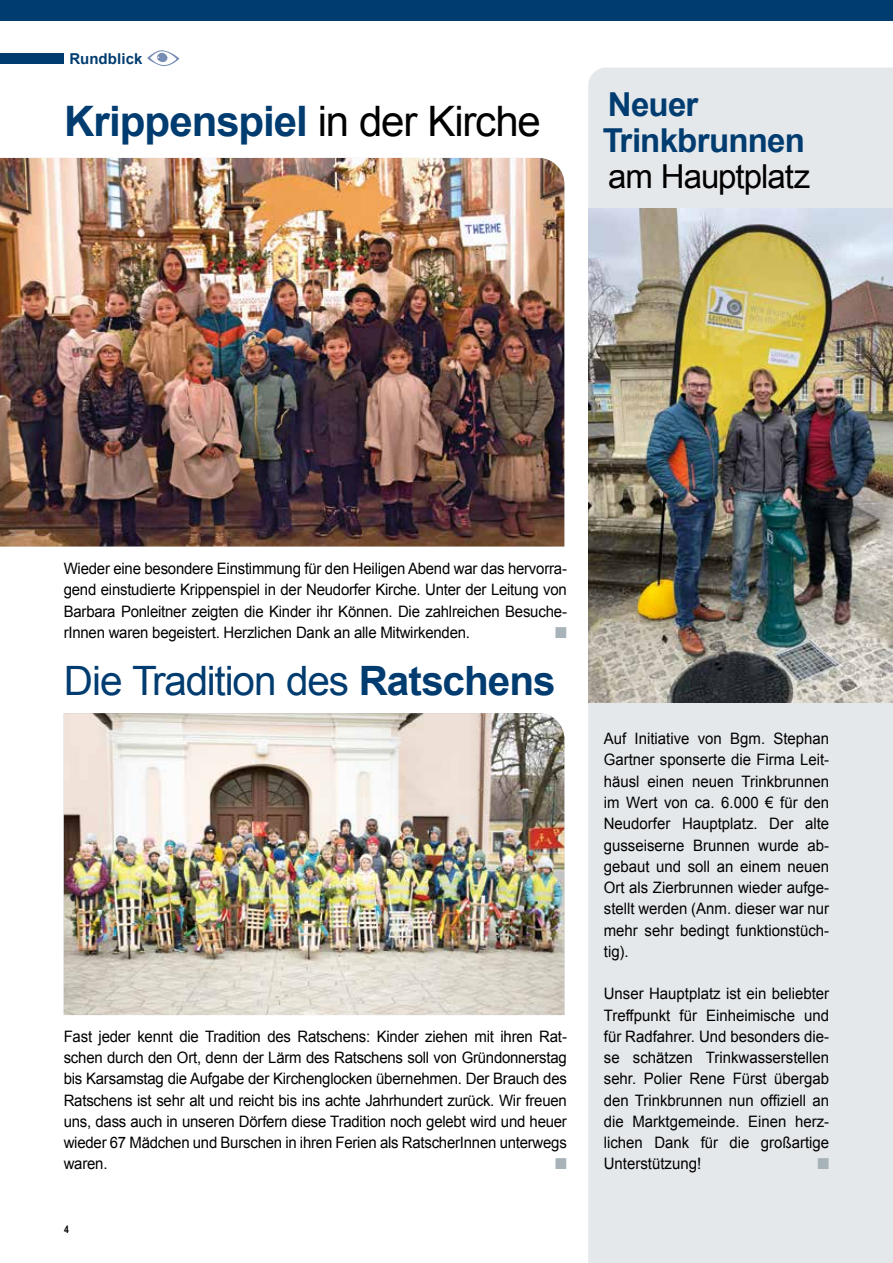
<style>
.page{position:relative;width:893px;height:1263px;background:#fff}
.page>*{position:absolute;margin:0;border:0;box-sizing:border-box;transform-origin:0 0}
.t1{font:700 42px "Arial";letter-spacing:-.025em;color:#003c70}
.t2{font:40.5px "Arial";letter-spacing:-.03em;color:#003c70}
.t3{font:700 33px/36px "Arial";letter-spacing:-.025em;color:#003c70}
.t4{font:33px "Arial";letter-spacing:-.03em;color:#000}
.t5{font:15.75px/21.3px "Arial";letter-spacing:-.01em;color:#000;text-align:justify;scale:.95 1}
.t6{font:15.75px "Zapf Dingbats ITC";color:#a7b3b9}
.t7{font:700 15px "Arial";letter-spacing:.01em;color:#003c70}
.t8{font:700 10.5px "Arial Narrow";color:#000}
.s1{font-weight:400;color:#000}
.s2{font-weight:700}
</style>
<div class="page">
<div style="left:0;top:53px;width:64px;height:11px;background:#003c70"></div>
<svg style="left:147px;top:50px;width:32px;height:16px"></svg>
<img style="left:0;top:158px;width:564px;height:388px">
<img style="left:64px;top:713px;width:500px;height:302px">
<div style="left:0;top:0;width:893px;height:21px;background:#003c70"></div>
<div style="left:588px;top:68px;width:305px;height:1195px;background:#e4e8eb"></div>
<img style="left:588px;top:209px;width:305px;height:493px">
<p class="t7" style="left:69px;top:49px;width:75px">Rundblick</p>
<h1 class="t1" style="left:64px;top:93px;width:478px">Krippenspiel <span class="s1">in der Kirche</span></h1>
<h3 class="t3" style="left:603px;top:88px;width:204px">Neuer<br>Trinkbrunnen</h3>
<h3 class="t4" style="left:608px;top:155px;width:204px">am Hauptplatz</h3>
<p class="t5" style="left:64px;top:558px;width:531px">Wieder eine besondere Einstimmung für den Heiligen Abend war das hervorra&shy;gend einstudierte Krippenspiel in der Neudorfer Kirche. Unter der Leitung von Barbara Ponleitner zeigten die Kinder ihr Können. Die zahlreichen Besuche&shy;rInnen waren begeistert. Herzlichen Dank an alle Mitwirkenden.</p>
<p class="t6" style="left:555px;top:625px;width:13px">■</p>
<h2 class="t2" style="left:64px;top:654px;width:493px">Die Tradition des <span class="s2">Ratschens</span></h2>
<p class="t5" style="left:64px;top:1026px;width:531px">Fast jeder kennt die Tradition des Ratschens: Kinder ziehen mit ihren Rat&shy;schen durch den Ort, denn der Lärm des Ratschens soll von Gründonnerstag bis Karsamstag die Aufgabe der Kirchenglocken übernehmen. Der Brauch des Ratschens ist sehr alt und reicht bis ins achte Jahrhundert zurück. Wir freuen uns, dass auch in unseren Dörfern diese Tradition noch gelebt wird und heuer wieder 67 Mädchen und Burschen in ihren Ferien als RatscherInnen unterwegs waren.</p>
<p class="t6" style="left:555px;top:1156px;width:13px">■</p>
<p class="t8" style="left:64px;top:1221px;width:6px">4</p>
<p class="t5" style="left:604px;top:728px;width:239px">Auf Initiative von Bgm. Stephan Gartner sponserte die Firma Leit&shy;häusl einen neuen Trinkbrunnen im Wert von ca. 6.000 € für den Neudorfer Hauptplatz. Der alte gusseiserne Brunnen wurde ab&shy;gebaut und soll an einem neuen Ort als Zierbrunnen wieder aufge&shy;stellt werden (Anm. dieser war nur mehr sehr bedingt funktionstüch&shy;tig).</p>
<p class="t5" style="left:604px;top:983px;width:239px">Unser Hauptplatz ist ein beliebter Treffpunkt für Einheimische und für Radfahrer. Und besonders die&shy;se schätzen Trinkwasserstellen sehr. Polier Rene Fürst übergab den Trinkbrunnen nun offiziell an die Marktgemeinde. Einen herz&shy;lichen Dank für die großartige Unterstützung!</p>
<p class="t6" style="left:817px;top:1156px;width:13px">■</p>
</div>
